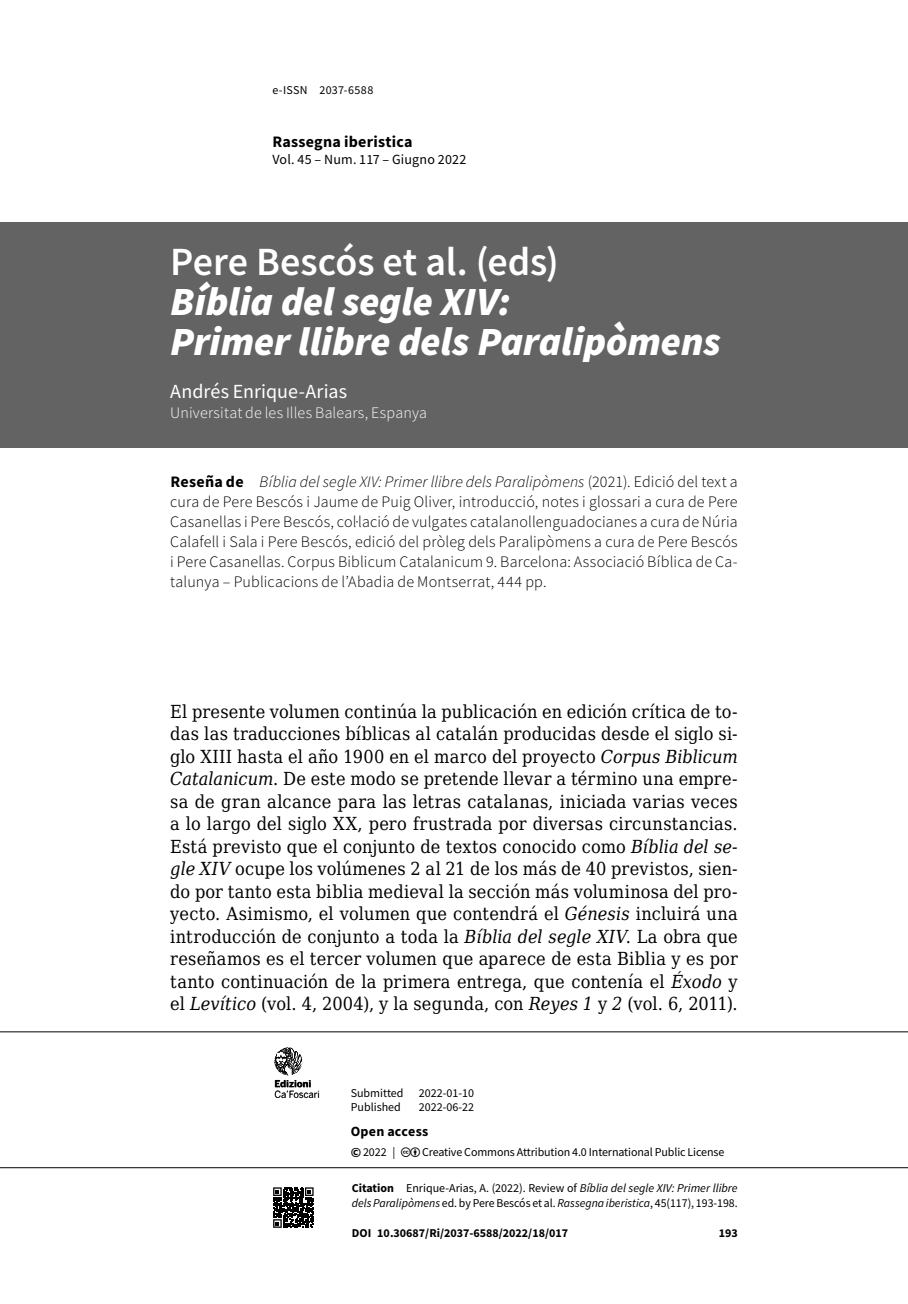
<style>
.page{position:relative;width:908px;height:1304px;background:#fff}
.page>*{position:absolute;margin:0;border:0;box-sizing:border-box;transform-origin:0 0}
.t1{font:italic 900 40px/40px "Source Sans Pro";color:#fff}
.t2{font:600 40px "Source Sans Pro";letter-spacing:-.005em;color:#fff}
.t3{font:20px "Source Sans Pro";letter-spacing:.005em;color:#fff}
.t4{font:18px/22.4px "DejaVu Serif Condensed";letter-spacing:.01em;color:#000;text-align:justify}
.t5{font:300 16px/20px "Source Sans Pro";letter-spacing:.01em;color:#000;text-align:justify}
.t6{font:300 16px "Source Sans Pro";letter-spacing:.01em;color:#fff}
.t7{font:700 16px "Source Sans Pro";letter-spacing:.015em;color:#000}
.t8{font:14px "Source Sans Pro";letter-spacing:.015em;color:#000}
.t9{font:700 14px "Source Sans Pro";letter-spacing:.02em;color:#000}
.t10{font:12px/15px "Source Sans Pro";color:#000}
.t11{font:700 12px "Source Sans Pro";color:#000}
.t12{font:12px "Source Sans Pro";letter-spacing:.02em;color:#000}
.t13{font:9.6px "Benton Sans";letter-spacing:-.01em;color:#000}
.t14{font:700 9.6px "Benton Sans";color:#000}
.s1{font-weight:700}
.s2{font-style:italic}
.s3{font-weight:700;font-size:14px}
</style>
<div class="page">
<hr style="left:0;top:1031px;width:907px;height:1px;background:#000">
<svg style="left:274px;top:1047px;width:45px;height:51px"></svg>
<hr style="left:0;top:1167px;width:907px;height:1px;background:#000">
<svg style="left:313px;top:1187px;width:1px;height:38px"></svg>
<svg style="left:273px;top:1187px;width:40px;height:41px"></svg>
<div style="left:0;top:223px;width:907px;height:225px;background:#646363"></div>
<p class="t12" style="left:272px;top:82px;width:102px">e-ISSN 2037-6588</p>
<p class="t7" style="left:272px;top:131px;width:142px">Rassegna iberistica</p>
<p class="t8" style="left:272px;top:150px;width:195px">Vol. 45 – Num. 117 – Giugno 2022</p>
<h1 class="t2" style="left:170px;top:236px;width:390px">Pere Bescós et al. (eds)</h1>
<h1 class="t1" style="left:170px;top:281px;width:551px">Bíblia del segle XIV:<br>Primer llibre dels Paralipòmens</h1>
<p class="t3" style="left:170px;top:379px;width:178px">Andrés Enrique-Arias</p>
<p class="t6" style="left:170px;top:403px;width:258px">Universitat de les Illes Balears, Espanya</p>
<p class="t5" style="left:170px;top:472px;width:568px"><span class="s1">Reseña de</span> <span class="s2">Bíblia del segle XIV: Primer llibre dels Paralipòmens</span> (2021). Edició del text a cura de Pere Bescós i Jaume de Puig Oliver, introducció, notes i glossari a cura de Pere Casanellas i Pere Bescós, coŀlació de vulgates catalanollenguadocianes a cura de Núria Calafell i Sala i Pere Bescós, edició del pròleg dels Paralipòmens a cura de Pere Bescós i Pere Casanellas. Corpus Biblicum Catalanicum 9. Barcelona: Associació Bíblica de Ca&shy;talunya – Publicacions de l’Abadia de Montserrat, 444 pp.</p>
<p class="t4" style="left:170px;top:700px;width:568px">El presente volumen continúa la publicación en edición crítica de to&shy;das las traducciones bíblicas al catalán producidas desde el siglo si&shy;glo XIII hasta el año 1900 en el marco del proyecto <span class="s2">Corpus Biblicum Catalanicum</span>. De este modo se pretende llevar a término una empre&shy;sa de gran alcance para las letras catalanas, iniciada varias veces a lo largo del siglo XX, pero frustrada por diversas circunstancias.<br>Está previsto que el conjunto de textos conocido como <span class="s2">Bíblia del se&shy;gle XIV</span> ocupe los volúmenes 2 al 21 de los más de 40 previstos, sien&shy;do por tanto esta biblia medieval la sección más voluminosa del pro&shy;yecto. Asimismo, el volumen que contendrá el <span class="s2">Génesis</span> incluirá una introducción de conjunto a toda la <span class="s2">Bíblia del segle XIV</span>. La obra que reseñamos es el tercer volumen que aparece de esta Biblia y es por tanto continuación de la primera entrega, que contenía el <span class="s2">Éxodo</span> y el <span class="s2">Levítico</span> (vol. 4, 2004), y la segunda, con <span class="s2">Reyes 1</span> y <span class="s2">2</span> (vol. 6, 2011).</p>
<p class="t14" style="left:274px;top:1078px;width:38px">Edizioni</p>
<p class="t13" style="left:274px;top:1088px;width:47px">Ca’Foscari</p>
<p class="t10" style="left:350px;top:1085px;width:54px">Submitted</p>
<p class="t10" style="left:418px;top:1085px;width:57px">2022-01-10</p>
<p class="t10" style="left:350px;top:1099px;width:52px">Published</p>
<p class="t10" style="left:418px;top:1099px;width:57px">2022-06-22</p>
<p class="t9" style="left:350px;top:1122px;width:79px">Open access</p>
<p class="t10" style="left:350px;top:1144px;width:46px"><span class="s3">©</span> 2022 |</p>
<p class="t10" style="left:422px;top:1144px;width:303px">Creative Commons Attribution 4.0 International Public License</p>
<p class="t10" style="left:351px;top:1181px;width:387px"><span class="s1">Citation</span> Enrique-Arias, A. (2022). Review of <span class="s2">Bíblia del segle XIV: Primer llibre dels Paralipòmens</span> ed. by Pere Bescós et al. <span class="s2">Rassegna iberistica</span>, 45(117), 193-198.</p>
<p class="t11" style="left:351px;top:1225px;width:218px">DOI 10.30687/Ri/2037-6588/2022/18/017</p>
<p class="t11" style="left:718px;top:1225px;width:21px">193</p>
</div>
